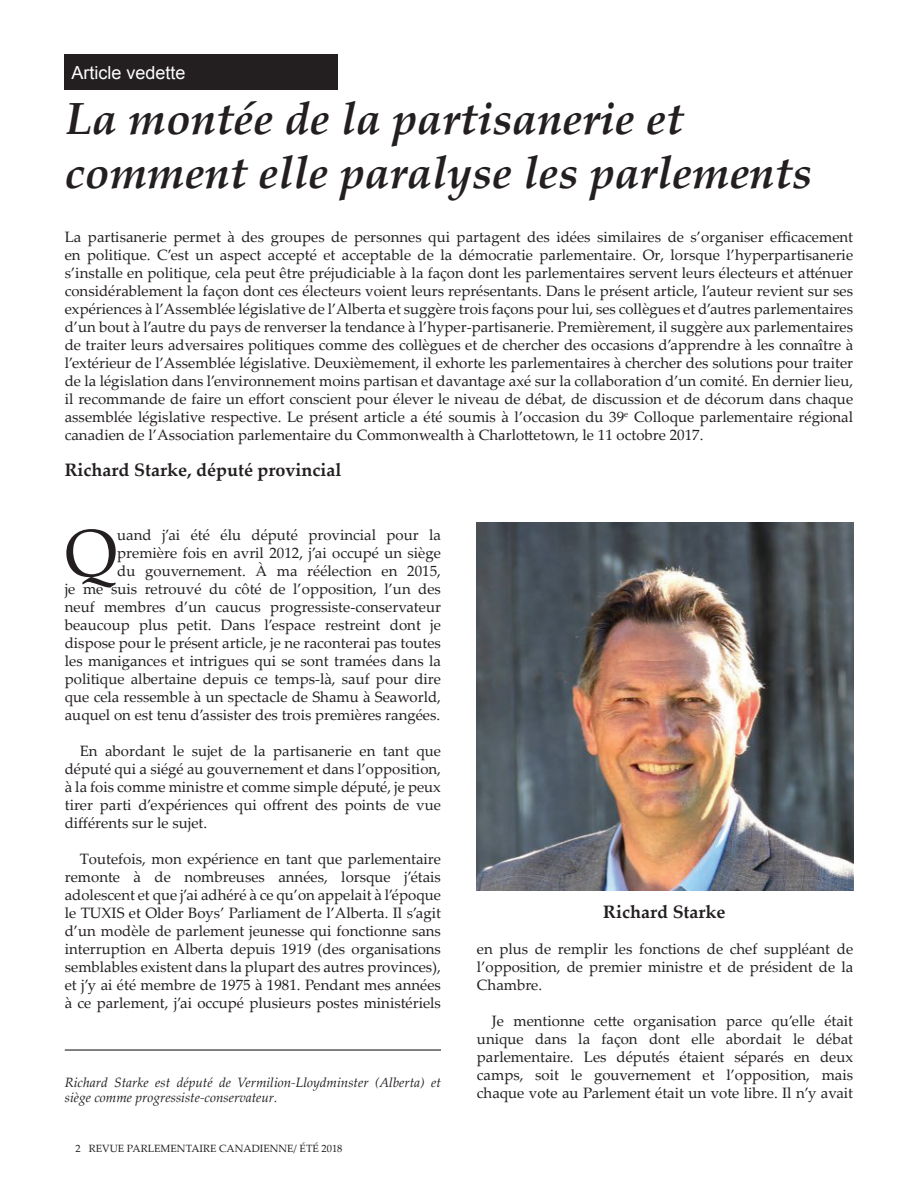
<style>
.page{position:relative;width:918px;height:1188px;background:#fff}
.page>*{position:absolute;margin:0;border:0;box-sizing:border-box;transform-origin:0 0}
.t1{font:66.75px "Palatino Linotype";color:#231f20}
.t2{font:italic 700 45px/54px "Palatino Linotype";color:#231f20}
.t3{font:700 18px "Palatino Linotype";color:#231f20}
.t4{font:18px "Arial";color:#fff}
.t5{font:15px/18px "Palatino Linotype";color:#231f20;text-align:justify}
.t6{font:italic 13.5px/15px "Palatino Linotype";color:#231f20}
.t7{font:10.5px "Palatino Linotype";color:#231f20}
</style>
<div class="page">
<div style="left:65px;top:54px;width:273px;height:36px;background:#231f20"></div>
<hr style="left:65px;top:1049px;width:376px;height:2px;background:#231f20">
<img style="left:477px;top:522px;width:376px;height:369px">
<p class="t4" style="left:72px;top:60px;width:116px">Article vedette</p>
<h2 class="t2" style="left:65px;top:90px;width:749px">La montée de la partisanerie et comment elle paralyse les parlements</h2>
<p class="t5" style="left:65px;top:228px;width:790px">La partisanerie permet à des groupes de personnes qui partagent des idées similaires de s’organiser efficacement en politique. C’est un aspect accepté et acceptable de la démocratie parlementaire. Or, lorsque l’hyperpartisanerie s’installe en politique, cela peut être préjudiciable à la façon dont les parlementaires servent leurs électeurs et atténuer considérablement la façon dont ces électeurs voient leurs représentants. Dans le présent article, l’auteur revient sur ses expériences à l’Assemblée législative de l’Alberta et suggère trois façons pour lui, ses collègues et d’autres parlementaires d’un bout à l’autre du pays de renverser la tendance à l’hyper-partisanerie. Premièrement, il suggère aux parlementaires de traiter leurs adversaires politiques comme des collègues et de chercher des occasions d’apprendre à les connaître à l’extérieur de l’Assemblée législative. Deuxièmement, il exhorte les parlementaires à chercher des solutions pour traiter de la législation dans l’environnement moins partisan et davantage axé sur la collaboration d’un comité. En dernier lieu, il recommande de faire un effort conscient pour élever le niveau de débat, de discussion et de décorum dans chaque assemblée législative respective. Le présent article a été soumis à l’occasion du 39<sup>e</sup> Colloque parlementaire régional canadien de l’Association parlementaire du Commonwealth à Charlottetown, le 11 octobre 2017.</p>
<p class="t3" style="left:65px;top:458px;width:278px">Richard Starke, député provincial</p>
<p class="t5" style="left:65px;top:525px;width:378px;text-align:right">uand j’ai été élu député provincial pour la première fois en avril 2012, j’ai occupé un siège<br>du gouvernement. À ma réélection en 2015,<br>je me suis retrouvé du côté de l’opposition, l’un des neuf membres d’un caucus progressiste-conservateur beaucoup plus petit. Dans l’espace restreint dont je dispose pour le présent article, je ne raconterai pas toutes les manigances et intrigues qui se sont tramées dans la politique albertaine depuis ce temps-là, sauf pour dire que cela ressemble à un spectacle de Shamu à Seaworld, auquel on est tenu d’assister des trois premières rangées.</p>
<p class="t5" style="left:65px;top:741px;width:378px;text-indent:15px">En abordant le sujet de la partisanerie en tant que député qui a siégé au gouvernement et dans l’opposition, à la fois comme ministre et comme simple député, je peux tirer parti d’expériences qui offrent des points de vue différents sur le sujet.</p>
<p class="t5" style="left:65px;top:849px;width:378px;text-indent:15px">Toutefois, mon expérience en tant que parlementaire remonte à de nombreuses années, lorsque j’étais adolescent et que j’ai adhéré à ce qu’on appelait à l’époque le TUXIS et Older Boys’ Parliament de l’Alberta. Il s’agit d’un modèle de parlement jeunesse qui fonctionne sans interruption en Alberta depuis 1919 (des organisations semblables existent dans la plupart des autres provinces), et j’y ai été membre de 1975 à 1981. Pendant mes années à ce parlement, j’ai occupé plusieurs postes ministériels</p>
<h1 class="t1" style="left:65px;top:506px;width:54px">Q</h1>
<p class="t6" style="left:65px;top:1074px;width:378px">Richard Starke est député de Vermilion-Lloydminster (Alberta) et siège comme progressiste-conservateur.</p>
<p class="t7" style="left:76px;top:1141px;width:268px">2 REVUE PARLEMENTAIRE CANADIENNE/ ÉTÉ 2018</p>
<p class="t3" style="left:603px;top:899px;width:124px">Richard Starke</p>
<p class="t5" style="left:477px;top:939px;width:378px">en plus de remplir les fonctions de chef suppléant de l’opposition, de premier ministre et de président de la Chambre.</p>
<p class="t5" style="left:477px;top:1011px;width:378px;text-indent:15px">Je mentionne cette organisation parce qu’elle était unique dans la façon dont elle abordait le débat parlementaire. Les députés étaient séparés en deux camps, soit le gouvernement et l’opposition, mais chaque vote au Parlement était un vote libre. Il n’y avait</p>
</div>
